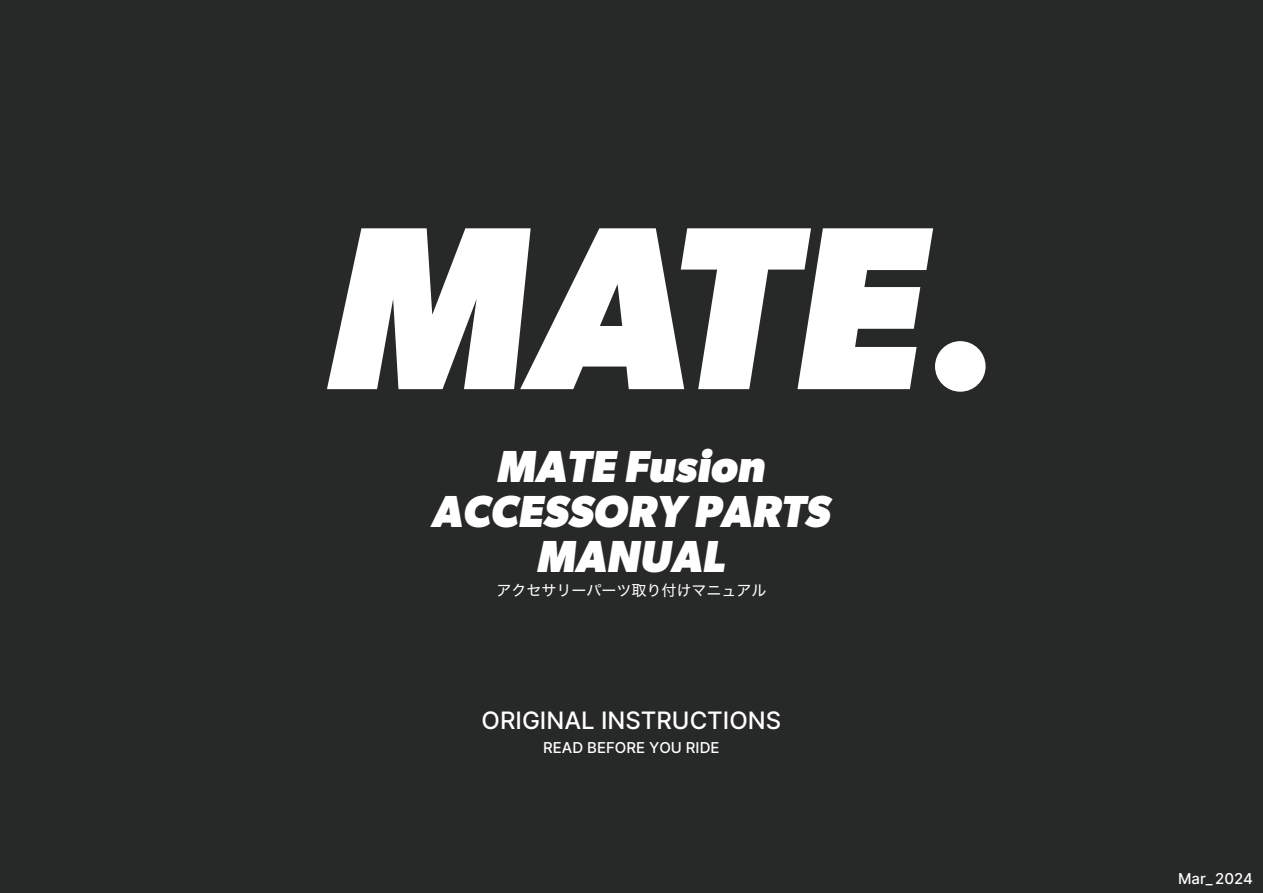
<style>
.page{position:relative;width:1263px;height:893px;background:#272828}
.page>*{position:absolute;margin:0;border:0;box-sizing:border-box;transform-origin:0 0}
.t1{font:italic 700 45px/45px "Gibson";color:#fff;text-align:center}
.t2{font:500 24px "Inter";color:#fff}
.t3{font:500 15px "Inter";color:#fff}
.t4{font:15px "Hiragino Sans W4";color:#fff}
</style>
<div class="page">
<div style="left:935px;top:341px;width:50px;height:51px;background:#fff;border-radius:50%"></div>
<svg style="left:327px;top:228px;width:606px;height:161px"></svg>
<p class="t1" style="left:432px;top:442px;width:400px">MATE Fusion<br>ACCESSORY PARTS<br>MANUAL</p>
<p class="t4" style="left:496px;top:577px;width:271px">アクセサリーパーツ取り付けマニュアル</p>
<p class="t2" style="left:482px;top:703px;width:301px">ORIGINAL INSTRUCTIONS</p>
<p class="t3" style="left:543px;top:737px;width:178px">READ BEFORE YOU RIDE</p>
<p class="t3" style="left:1178px;top:868px;width:77px">Mar_ 2024</p>
</div>
